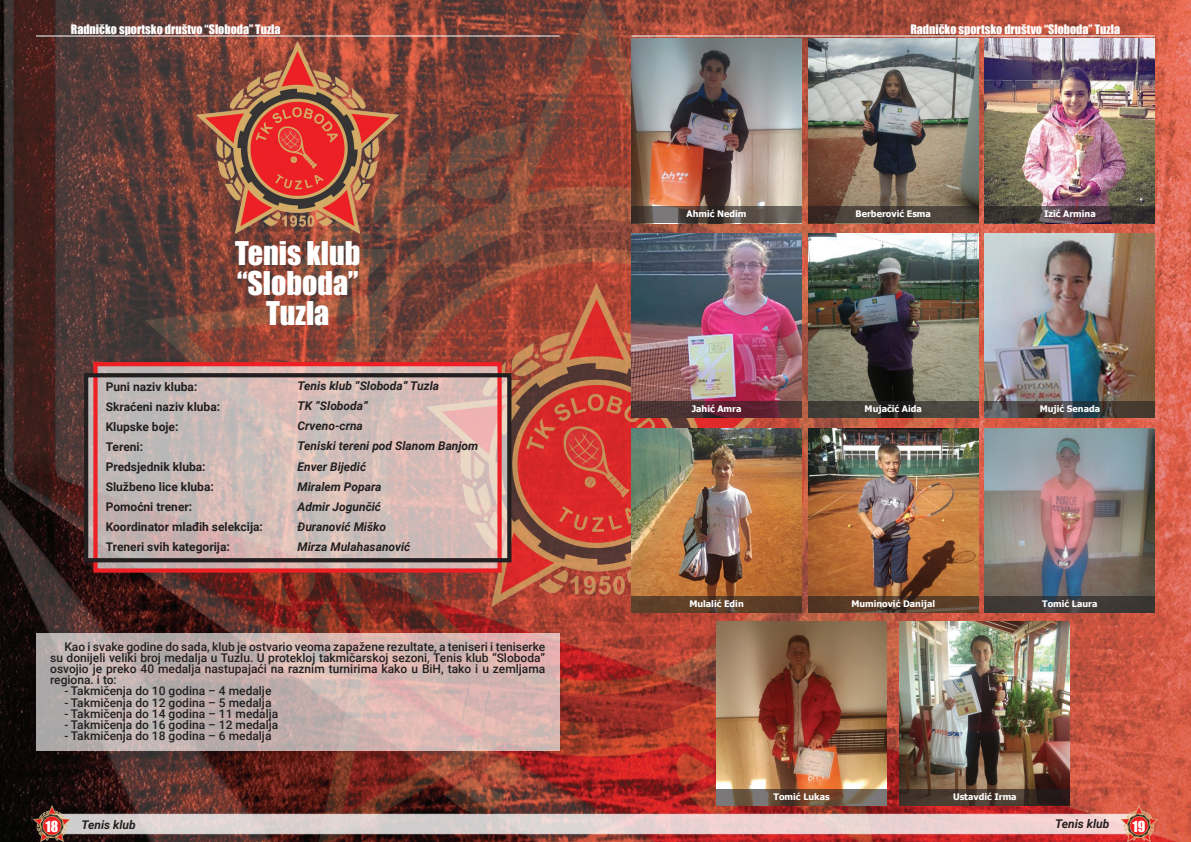
<style>
.page{position:relative;width:1191px;height:842px;background:#fff}
.page>*{position:absolute;margin:0;border:0;box-sizing:border-box;transform-origin:0 0}
.t1{font:30px/30px "Impact";color:#fff;text-align:center}
.t2{font:14px "Impact";color:#fff}
.t3{font:500 12px/11px "Roboto";color:#231f20;text-align:justify}
.t4{font:italic 700 12px/20px "Roboto";color:#231f20}
.t5{font:700 12px/20px "Roboto";color:#231f20}
.t6{font:12px "Impact";color:#fff}
.t7{font:700 9px "Tahoma";color:#fff}
</style>
<div class="page">
<img style="left:0;top:0;width:1191px;height:842px">
<svg style="left:71px;top:814px;width:1049px;height:20px;background:#e3d1d0"></svg>
<img style="left:33px;top:806px;width:38px;height:36px">
<img style="left:1120px;top:806px;width:38px;height:36px">
<hr style="left:631px;top:36px;width:524px;height:1px;background:#fff">
<hr style="left:36px;top:36px;width:523px;height:1px;background:#fff">
<img style="left:426px;top:283px;width:340px;height:323px">
<img style="left:197px;top:41px;width:202px;height:192px">
<svg style="left:89px;top:378px;width:417px;height:179px;background:#cfbbb7"></svg>
<svg style="left:98px;top:367px;width:399px;height:6px;background:#d0bcb8"></svg>
<svg style="left:98px;top:562px;width:399px;height:6px;background:#c0aba9"></svg>
<div style="left:93px;top:362px;width:409px;height:211px;border:4px solid #ed2026"></div>
<div style="left:84px;top:373px;width:427px;height:189px;border:4px solid #231f20"></div>
<svg style="left:36px;top:633px;width:523px;height:117px;background:#c9b2b0"></svg>
<img style="left:631px;top:39px;width:170px;height:167px">
<img style="left:808px;top:428px;width:170px;height:168px">
<img style="left:984px;top:428px;width:171px;height:168px">
<img style="left:631px;top:428px;width:170px;height:168px">
<img style="left:808px;top:39px;width:170px;height:167px">
<img style="left:808px;top:234px;width:170px;height:167px">
<img style="left:631px;top:234px;width:170px;height:167px">
<img style="left:984px;top:234px;width:171px;height:167px">
<img style="left:716px;top:622px;width:170px;height:167px">
<img style="left:899px;top:622px;width:171px;height:167px">
<img style="left:984px;top:39px;width:171px;height:167px">
<svg style="left:631px;top:206px;width:170px;height:17px;background:#584f4a"></svg>
<svg style="left:631px;top:401px;width:170px;height:17px;background:#522b32"></svg>
<svg style="left:808px;top:401px;width:170px;height:17px;background:#3d3b35"></svg>
<svg style="left:984px;top:401px;width:171px;height:17px;background:#444242"></svg>
<svg style="left:984px;top:596px;width:171px;height:17px;background:#3f3a38"></svg>
<svg style="left:808px;top:596px;width:170px;height:17px;background:#563c2a"></svg>
<svg style="left:631px;top:596px;width:170px;height:17px;background:#5c3d28"></svg>
<svg style="left:716px;top:789px;width:170px;height:17px;background:#6d5a4c"></svg>
<svg style="left:899px;top:789px;width:171px;height:17px;background:#40322a"></svg>
<svg style="left:808px;top:206px;width:170px;height:17px;background:#463d36"></svg>
<svg style="left:984px;top:206px;width:171px;height:17px;background:#44393b"></svg>
<p class="t6" style="left:71px;top:20px;width:211px">Radničko sportsko društvo “Sloboda” Tuzla</p>
<p class="t6" style="left:910px;top:20px;width:211px">Radničko sportsko društvo “Sloboda” Tuzla</p>
<h1 class="t1" style="left:235px;top:237px;width:127px">Tenis klub “Sloboda”<br>Tuzla</h1>
<p class="t5" style="left:106px;top:376px;width:159px">Puni naziv kluba:<br>Skraćeni naziv kluba:<br>Klupske boje:<br>Tereni:<br>Predsjednik kluba:<br>Službeno lice kluba:<br>Pomoćni trener:<br>Koordinator mlađih selekcija:<br>Treneri svih kategorija:</p>
<p class="t4" style="left:297px;top:376px;width:182px">Tenis klub “Sloboda” Tuzla<br>TK “Sloboda”<br>Crveno-crna<br>Teniski tereni pod Slanom Banjom<br>Enver Bijedić<br>Miralem Popara<br>Admir Jogunčić<br>Đuranović Miško<br>Mirza Mulahasanović</p>
<p class="t3" style="left:50px;top:641px;width:496px;text-indent:14px">Kao i svake godine do sada, klub je ostvario veoma zapažene rezultate, a teniseri i teniserke su donijeli veliki broj medalja u Tuzlu. U protekloj takmičarskoj sezoni, Tenis klub “Sloboda” osvojio je preko 40 medalja nastupajaći na raznim turnirima kako u BiH, tako i u zemljama regiona. i to:</p>
<p class="t3" style="left:64px;top:685px;width:208px">- Takmičenja do 10 godina – 4 medalje</p>
<p class="t3" style="left:64px;top:696px;width:209px">- Takmičenja do 12 godina – 5 medalja</p>
<p class="t3" style="left:64px;top:707px;width:215px">- Takmičenja do 14 godina – 11 medalja</p>
<p class="t3" style="left:64px;top:718px;width:215px">- Takmičenja do 16 godina – 12 medalja</p>
<p class="t3" style="left:64px;top:729px;width:209px">- Takmičenja do 18 godina – 6 medalja</p>
<p class="t7" style="left:686px;top:208px;width:61px">Ahmić Nedim</p>
<p class="t7" style="left:855px;top:208px;width:77px">Berberović Esma</p>
<p class="t7" style="left:1044px;top:208px;width:53px">Izić Armina</p>
<p class="t7" style="left:691px;top:402px;width:51px">Jahić Amra</p>
<p class="t7" style="left:864px;top:402px;width:59px">Mujačić Aida</p>
<p class="t7" style="left:1039px;top:402px;width:62px">Mujić Senada</p>
<p class="t7" style="left:689px;top:597px;width:56px">Mulalić Edin</p>
<p class="t7" style="left:851px;top:597px;width:85px">Muminović Danijal</p>
<p class="t7" style="left:1042px;top:597px;width:57px">Tomić Laura</p>
<p class="t7" style="left:773px;top:790px;width:58px">Tomić Lukas</p>
<p class="t7" style="left:953px;top:790px;width:65px">Ustavdić Irma</p>
<p class="t2" style="left:46px;top:816px;width:14px">18</p>
<p class="t4" style="left:81px;top:814px;width:56px">Tenis klub</p>
<p class="t4" style="left:1055px;top:814px;width:56px">Tenis klub</p>
<p class="t2" style="left:1132px;top:816px;width:14px">19</p>
</div>
